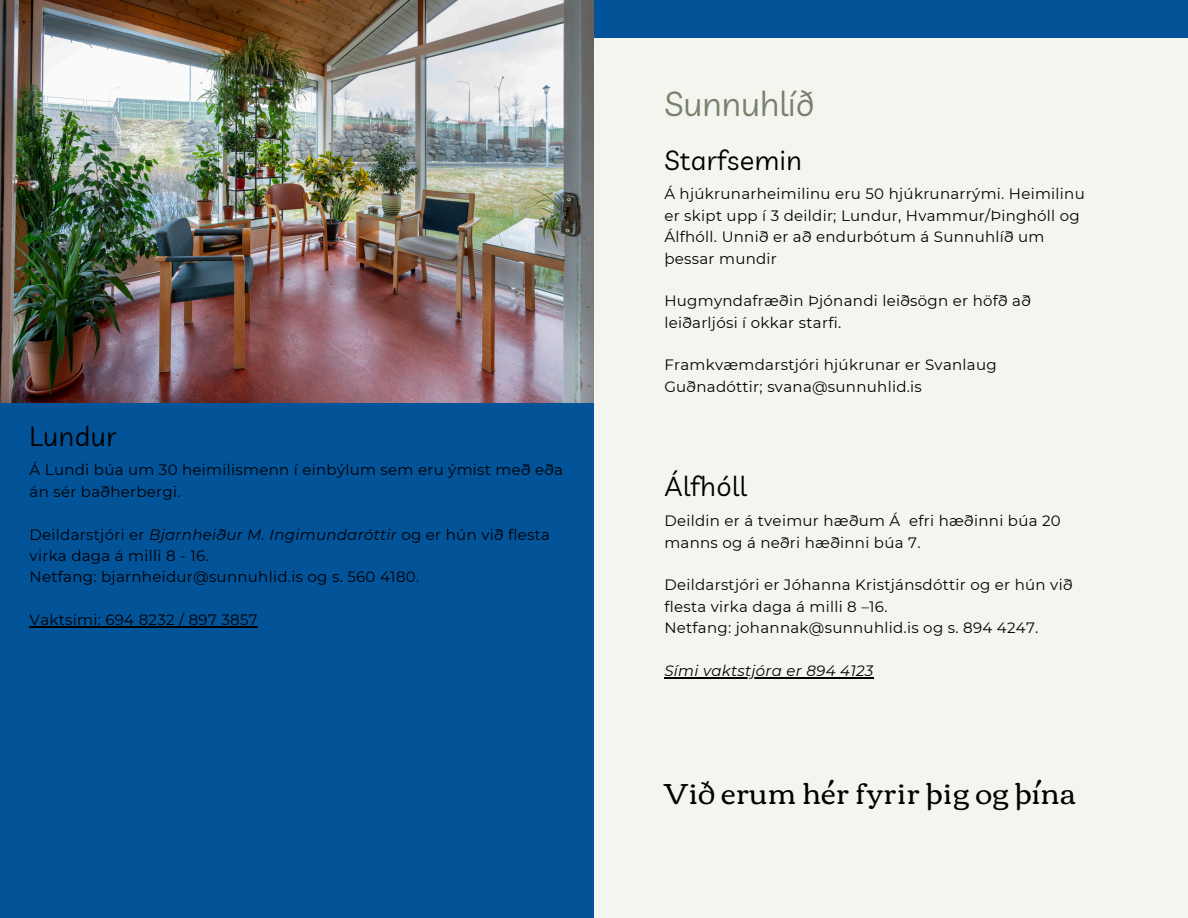
<style>
.page{position:relative;width:1188px;height:918px;background:#f5f5ef}
.page>*{position:absolute;margin:0;border:0;box-sizing:border-box;transform-origin:0 0}
.t1{font:33.75px "Livvic";color:#77816c}
.t2{font:29.25px "Corben";letter-spacing:.02em;color:#000}
.t3{font:27px "Livvic";letter-spacing:.02em;color:#000}
.t4{font:15px/21.3px "Montserrat";letter-spacing:.02em;color:#000}
.t5{font:italic 15px "Montserrat";letter-spacing:.02em;color:#000}
.s1{font-style:italic}
</style>
<div class="page">
<div style="left:0;top:403px;width:594px;height:515px;background:#035399"></div>
<div style="left:594px;top:0;width:594px;height:38px;background:#035399"></div>
<img style="left:0;top:0;width:593px;height:403px">
<hr style="left:664px;top:677px;width:210px;height:1px;background:#000">
<hr style="left:30px;top:626px;width:228px;height:1px;background:#000">
<p class="t3" style="left:30px;top:419px;width:89px">Lundur</p>
<h2 class="t4" style="left:30px;top:459px;width:535px">Á Lundi búa um 30 heimilismenn í einbýlum sem eru ýmist með eða án sér baðherbergi.</h2>
<p class="t4" style="left:30px;top:524px;width:522px">Deildarstjóri er <span class="s1">Bjarnheiður M. Ingimundaróttir</span> og er hún við flesta virka daga á milli 8 - 16.</p>
<p class="t4" style="left:30px;top:566px;width:391px">Netfang: bjarnheidur@sunnuhlid.is og s. 560 4180.</p>
<p class="t4" style="left:30px;top:609px;width:230px">Vaktsími: 694 8232 / 897 3857</p>
<p class="t1" style="left:664px;top:82px;width:152px">Sunnuhlíð</p>
<p class="t3" style="left:664px;top:143px;width:139px">Starfsemin</p>
<p class="t4" style="left:664px;top:183px;width:422px">Á hjúkrunarheimilinu eru 50 hjúkrunarrými. Heimilinu er skipt upp í 3 deildir; Lundur, Hvammur/Þinghóll og Álfhóll. Unnið er að endurbótum á Sunnuhlíð um þessar mundir</p>
<h2 class="t4" style="left:664px;top:290px;width:368px">Hugmyndafræðin Þjónandi leiðsögn er höfð að leiðarljósi í okkar starfi.</h2>
<p class="t4" style="left:664px;top:354px;width:334px">Framkvæmdarstjóri hjúkrunar er Svanlaug<br>Guðnadóttir; svana@sunnuhlid.is</p>
<p class="t3" style="left:664px;top:468px;width:84px">Álfhóll</p>
<p class="t4" style="left:664px;top:510px;width:398px">Deildin er á tveimur hæðum Á efri hæðinni búa 20 manns og á neðri hæðinni búa 7.</p>
<p class="t4" style="left:664px;top:574px;width:410px">Deildarstjóri er Jóhanna Kristjánsdóttir og er hún við flesta virka daga á milli 8 –16.</p>
<p class="t4" style="left:664px;top:617px;width:376px">Netfang: johannak@sunnuhlid.is og s. 894 4247.</p>
<h2 class="t5" style="left:664px;top:661px;width:211px">Sími vaktstjóra er 894 4123</h2>
<p class="t2" style="left:664px;top:777px;width:413px">Við erum hér fyrir þig og þína</p>
</div>
